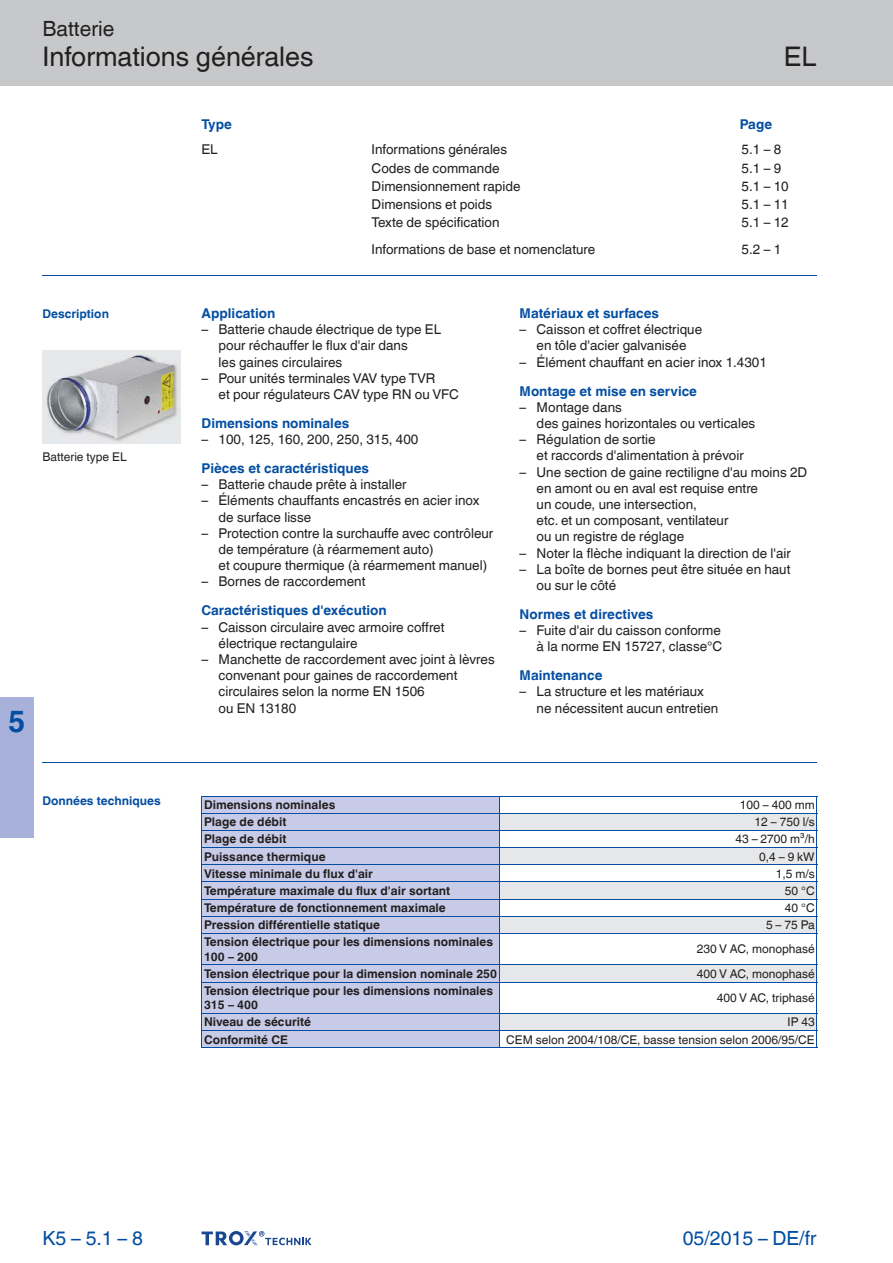
<style>
.page{position:relative;width:893px;height:1263px;background:#fff}
.page>*{position:absolute;margin:0;border:0;box-sizing:border-box;transform-origin:0 0}
.t1{font:700 30px "TROX Helvetica";color:#034ea2}
.t2{font:27px "TROX Helvetica";color:#231f20}
.t3{font:21px "TROX Helvetica";color:#231f20}
.t4{font:19.5px "TROX Helvetica";color:#034ea2}
.t5{font:13.5px/16.2px "TROX Helvetica";color:#231f20}
.t6{font:700 13.5px/25.5px "TROX Helvetica";color:#034ea2}
.t7{font:700 12px/14.4px "TROX Helvetica";color:#231f20}
.t8{font:12px "TROX Helvetica";color:#231f20}
.t9{font:700 12px "TROX Helvetica";color:#034ea2}
.s1{font-weight:400;color:#231f20}
.s2{font-weight:700;color:#034ea2}
</style>
<div class="page">
<div style="left:0;top:0;width:893px;height:85px;background:#c6c8ca"></div>
<div style="left:0;top:697px;width:34px;height:141px;background:#a8b1da"></div>
<hr style="left:42px;top:275px;width:774px;height:1px;background:#034ea2">
<hr style="left:42px;top:763px;width:774px;height:1px;background:#034ea2">
<svg style="left:202px;top:1231px;width:109px;height:15px"></svg>
<img style="left:42px;top:350px;width:138px;height:93px">
<div style="left:203px;top:797px;width:296px;height:251px;background:#c7cbe7"></div>
<svg style="left:500px;top:814px;width:316px;height:216px"></svg>
<svg style="left:499px;top:797px;width:1px;height:136px"></svg>
<hr style="left:499px;top:934px;width:1px;height:31px;background:#034ea2">
<svg style="left:499px;top:966px;width:1px;height:16px"></svg>
<hr style="left:499px;top:982px;width:1px;height:31px;background:#034ea2">
<svg style="left:499px;top:1014px;width:1px;height:34px"></svg>
<hr style="left:202px;top:796px;width:297px;height:1px;background:#034ea2">
<hr style="left:499px;top:796px;width:318px;height:1px;background:#034ea2">
<hr style="left:202px;top:813px;width:297px;height:1px;background:#034ea2">
<hr style="left:499px;top:813px;width:318px;height:1px;background:#034ea2">
<hr style="left:202px;top:830px;width:297px;height:1px;background:#034ea2">
<hr style="left:499px;top:830px;width:318px;height:1px;background:#034ea2">
<hr style="left:202px;top:847px;width:297px;height:1px;background:#034ea2">
<hr style="left:499px;top:847px;width:318px;height:1px;background:#034ea2">
<hr style="left:202px;top:864px;width:297px;height:1px;background:#034ea2">
<hr style="left:499px;top:864px;width:318px;height:1px;background:#034ea2">
<hr style="left:202px;top:882px;width:297px;height:1px;background:#034ea2">
<hr style="left:499px;top:882px;width:318px;height:1px;background:#034ea2">
<hr style="left:202px;top:899px;width:297px;height:1px;background:#034ea2">
<hr style="left:499px;top:899px;width:318px;height:1px;background:#034ea2">
<hr style="left:202px;top:916px;width:297px;height:1px;background:#034ea2">
<svg style="left:202px;top:797px;width:1px;height:136px"></svg>
<hr style="left:499px;top:916px;width:318px;height:1px;background:#034ea2">
<svg style="left:816px;top:797px;width:1px;height:136px"></svg>
<hr style="left:202px;top:933px;width:297px;height:1px;background:#034ea2">
<hr style="left:202px;top:934px;width:1px;height:31px;background:#034ea2">
<hr style="left:499px;top:933px;width:318px;height:1px;background:#034ea2">
<hr style="left:816px;top:934px;width:1px;height:31px;background:#034ea2">
<hr style="left:202px;top:965px;width:297px;height:1px;background:#034ea2">
<svg style="left:202px;top:965px;width:1px;height:17px"></svg>
<hr style="left:499px;top:965px;width:318px;height:1px;background:#034ea2">
<svg style="left:816px;top:966px;width:1px;height:16px"></svg>
<hr style="left:202px;top:982px;width:297px;height:1px;background:#034ea2">
<hr style="left:202px;top:982px;width:1px;height:31px;background:#034ea2">
<hr style="left:499px;top:982px;width:318px;height:1px;background:#034ea2">
<hr style="left:816px;top:982px;width:1px;height:31px;background:#034ea2">
<hr style="left:202px;top:1013px;width:297px;height:1px;background:#034ea2">
<hr style="left:499px;top:1013px;width:318px;height:1px;background:#034ea2">
<hr style="left:202px;top:1030px;width:297px;height:1px;background:#034ea2">
<svg style="left:202px;top:1014px;width:1px;height:34px"></svg>
<hr style="left:202px;top:1048px;width:297px;height:1px;background:#034ea2">
<hr style="left:499px;top:1030px;width:318px;height:1px;background:#034ea2">
<hr style="left:499px;top:1048px;width:318px;height:1px;background:#034ea2">
<svg style="left:816px;top:1014px;width:1px;height:34px"></svg>
<p class="t3" style="left:42px;top:12px;width:74px">Batterie</p>
<p class="t2" style="left:42px;top:35px;width:273px">Informations générales</p>
<p class="t6" style="left:202px;top:110px;width:32px">Type<br><span class="s1">EL</span></p>
<p class="t2" style="left:784px;top:35px;width:34px">EL</p>
<p class="t6" style="left:740px;top:110px;width:34px">Page</p>
<p class="t5" style="left:372px;top:140px;width:137px">Informations générales</p>
<p class="t5" style="left:741px;top:140px;width:41px">5.1 – 8</p>
<p class="t5" style="left:372px;top:158px;width:129px">Codes de commande</p>
<p class="t5" style="left:741px;top:158px;width:41px">5.1 – 9</p>
<p class="t5" style="left:372px;top:177px;width:151px">Dimensionnement rapide</p>
<p class="t5" style="left:741px;top:177px;width:49px">5.1 – 10</p>
<p class="t5" style="left:372px;top:195px;width:122px">Dimensions et poids</p>
<p class="t5" style="left:741px;top:195px;width:49px">5.1 – 11</p>
<p class="t5" style="left:372px;top:213px;width:129px">Texte de spécification</p>
<p class="t5" style="left:741px;top:213px;width:49px">5.1 – 12</p>
<p class="t5" style="left:372px;top:240px;width:225px">Informations de base et nomenclature</p>
<p class="t5" style="left:741px;top:240px;width:41px">5.2 – 1</p>
<p class="t9" style="left:42px;top:304px;width:68px">Description</p>
<p class="t8" style="left:42px;top:447px;width:86px">Batterie type EL</p>
<p class="t1" style="left:8px;top:697px;width:19px">5</p>
<p class="t6" style="left:202px;top:299px;width:75px">Application</p>
<p class="t5" style="left:219px;top:320px;width:224px;text-indent:-17px">– Batterie chaude électrique de type EL pour réchauffer le flux d'air dans<br>les gaines circulaires</p>
<p class="t5" style="left:219px;top:368px;width:242px;text-indent:-17px">– Pour unités terminales VAV type TVR<br>et pour régulateurs CAV type RN ou VFC</p>
<p class="t6" style="left:202px;top:409px;width:149px">Dimensions nominales</p>
<p class="t5" style="left:202px;top:423px;width:218px;line-height:29px">– 100, 125, 160, 200, 250, 315, 400<br><span class="s2">Pièces et caractéristiques</span></p>
<p class="t5" style="left:202px;top:475px;width:207px">– Batterie chaude prête à installer</p>
<p class="t5" style="left:219px;top:491px;width:262px;text-indent:-17px">– Éléments chauffants encastrés en acier inox de surface lisse</p>
<p class="t5" style="left:219px;top:524px;width:276px;text-indent:-17px">– Protection contre la surchauffe avec contrôleur de température (à réarmement auto)<br>et coupure thermique (à réarmement manuel)</p>
<p class="t6" style="left:202px;top:566px;width:187px;line-height:29px"><span class="s1">– Bornes de raccordement<br></span>Caractéristiques d'exécution</p>
<p class="t5" style="left:219px;top:617px;width:227px;text-indent:-17px">– Caisson circulaire avec armoire coffret électrique rectangulaire</p>
<p class="t5" style="left:219px;top:650px;width:278px;text-indent:-17px">– Manchette de raccordement avec joint à lèvres convenant pour gaines de raccordement circulaires selon la norme EN 1506<br>ou EN 13180</p>
<p class="t6" style="left:520px;top:299px;width:141px">Matériaux et surfaces</p>
<p class="t5" style="left:520px;top:320px;width:184px;text-align:center">– Caisson et coffret électrique en tôle d'acier galvanisée</p>
<p class="t5" style="left:520px;top:346px;width:249px;line-height:29px">– Élément chauffant en acier inox 1.4301<br><span class="s2">Montage et mise en service</span></p>
<p class="t5" style="left:537px;top:397px;width:220px;text-indent:-17px">– Montage dans<br>des gaines horizontales ou verticales</p>
<p class="t5" style="left:537px;top:430px;width:209px;text-indent:-17px">– Régulation de sortie<br>et raccords d'alimentation à prévoir</p>
<p class="t5" style="left:537px;top:462px;width:272px;text-indent:-17px">– Une section de gaine rectiligne d'au moins 2D en amont ou en aval est requise entre<br>un coude, une intersection,<br>etc. et un composant, ventilateur<br>ou un registre de réglage</p>
<p class="t5" style="left:520px;top:543px;width:273px">– Noter la flèche indiquant la direction de l'air</p>
<p class="t5" style="left:537px;top:559px;width:255px;text-indent:-17px">– La boîte de bornes peut être située en haut ou sur le côté</p>
<p class="t6" style="left:520px;top:600px;width:135px">Normes et directives</p>
<p class="t5" style="left:520px;top:621px;width:204px;text-align:right">– Fuite d'air du caisson conforme à la norme EN 15727, classe°C</p>
<p class="t6" style="left:520px;top:661px;width:84px">Maintenance</p>
<p class="t5" style="left:537px;top:682px;width:183px;text-indent:-17px">– La structure et les matériaux ne nécessitent aucun entretien</p>
<p class="t9" style="left:42px;top:791px;width:120px">Données techniques</p>
<p class="t7" style="left:204px;top:796px;width:133px">Dimensions nominales</p>
<p class="t8" style="left:740px;top:795px;width:76px">100 – 400 mm</p>
<p class="t7" style="left:204px;top:814px;width:84px">Plage de débit</p>
<p class="t8" style="left:754px;top:812px;width:62px">12 – 750 l/s</p>
<p class="t7" style="left:204px;top:831px;width:84px">Plage de débit</p>
<p class="t8" style="left:735px;top:829px;width:81px">43 – 2700 m³/h</p>
<p class="t7" style="left:204px;top:848px;width:123px">Puissance thermique</p>
<p class="t8" style="left:759px;top:847px;width:57px">0,4 – 9 kW</p>
<p class="t7" style="left:204px;top:865px;width:170px">Vitesse minimale du flux d'air</p>
<p class="t8" style="left:776px;top:864px;width:40px">1,5 m/s</p>
<p class="t7" style="left:204px;top:882px;width:248px">Température maximale du flux d'air sortant</p>
<p class="t8" style="left:785px;top:881px;width:31px">50 °C</p>
<p class="t7" style="left:204px;top:899px;width:243px">Température de fonctionnement maximale</p>
<p class="t8" style="left:785px;top:898px;width:31px">40 °C</p>
<p class="t7" style="left:204px;top:916px;width:178px">Pression différentielle statique</p>
<p class="t8" style="left:766px;top:915px;width:50px">5 – 75 Pa</p>
<p class="t7" style="left:204px;top:934px;width:291px">Tension électrique pour les dimensions nominales<br>100 – 200</p>
<p class="t8" style="left:697px;top:939px;width:119px">230 V AC, monophasé</p>
<p class="t7" style="left:204px;top:965px;width:295px">Tension électrique pour la dimension nominale 250</p>
<p class="t8" style="left:697px;top:964px;width:119px">400 V AC, monophasé</p>
<p class="t7" style="left:204px;top:982px;width:291px">Tension électrique pour les dimensions nominales<br>315 – 400</p>
<p class="t8" style="left:717px;top:988px;width:99px">400 V AC, triphasé</p>
<p class="t7" style="left:204px;top:1014px;width:108px">Niveau de sécurité</p>
<p class="t8" style="left:787px;top:1012px;width:29px">IP 43</p>
<p class="t7" style="left:204px;top:1031px;width:85px">Conformité CE</p>
<p class="t8" style="left:506px;top:1030px;width:310px">CEM selon 2004/108/CE, basse tension selon 2006/95/CE</p>
<p class="t4" style="left:42px;top:1222px;width:102px">K5 – 5.1 – 8</p>
<p class="t4" style="left:683px;top:1222px;width:135px">05/2015 – DE/fr</p>
</div>
